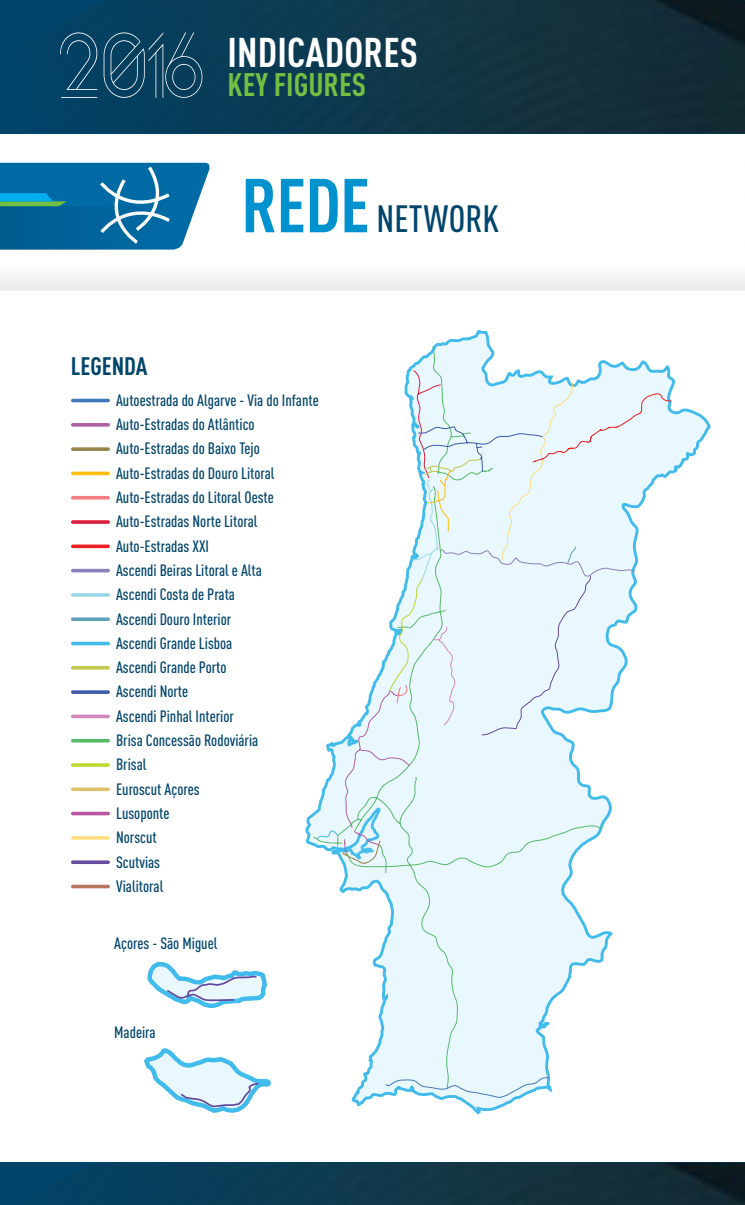
<style>
.page{position:relative;width:745px;height:1205px;background:#fff}
.page>*{position:absolute;margin:0;border:0;box-sizing:border-box;transform-origin:0 0}
.t1{font:87.25px "Arenq";color:#fff;scale:.89 1}
.t2{font:700 41px "DIN Cond";letter-spacing:.005em;color:#fff}
.t3{font:500 37.5px "DIN Cond";color:#00456c}
.t4{font:700 32.25px "DIN Cond";color:#72bf44}
.t5{font:700 25px "DIN Cond";color:#00456c}
.t6{font:500 16.25px/24.2px "DIN Cond";color:#00456c}
.s1{font-weight:700;font-size:75px;color:#0092cf}
</style>
<div class="page">
<div style="left:0;top:262px;width:744px;height:29px;background:#f5f5f6"></div>
<hr style="left:73px;top:399px;width:35px;height:3px;background:#4278bc">
<svg style="left:73px;top:423px;width:35px;height:4px"></svg>
<svg style="left:73px;top:447px;width:35px;height:4px"></svg>
<hr style="left:73px;top:472px;width:35px;height:3px;background:#febe10">
<hr style="left:73px;top:496px;width:35px;height:3px;background:#f37d80">
<svg style="left:73px;top:520px;width:35px;height:4px"></svg>
<svg style="left:73px;top:544px;width:35px;height:4px"></svg>
<hr style="left:73px;top:569px;width:35px;height:3px;background:#8c7fbc">
<svg style="left:73px;top:593px;width:35px;height:4px"></svg>
<svg style="left:73px;top:617px;width:35px;height:4px"></svg>
<hr style="left:73px;top:642px;width:35px;height:3px;background:#40bbec">
<hr style="left:73px;top:666px;width:35px;height:3px;background:#c1c64e">
<svg style="left:73px;top:690px;width:35px;height:4px"></svg>
<svg style="left:73px;top:714px;width:35px;height:4px"></svg>
<hr style="left:73px;top:739px;width:35px;height:3px;background:#56bb69">
<svg style="left:73px;top:763px;width:35px;height:4px"></svg>
<svg style="left:73px;top:787px;width:35px;height:4px"></svg>
<hr style="left:73px;top:812px;width:35px;height:3px;background:#b9549f">
<svg style="left:73px;top:836px;width:35px;height:4px"></svg>
<svg style="left:73px;top:860px;width:35px;height:4px"></svg>
<hr style="left:73px;top:885px;width:35px;height:3px;background:#b8725d">
<svg style="left:144px;top:962px;width:127px;height:151px"></svg>
<svg style="left:305px;top:331px;width:406px;height:784px"></svg>
<svg style="left:312px;top:345px;width:289px;height:744px"></svg>
<svg style="left:474px;top:330px;width:9px;height:6px"></svg>
<svg style="left:384px;top:1076px;width:165px;height:22px;background:#d1ebf8"></svg>
<svg style="left:316px;top:369px;width:356px;height:502px"></svg>
<img style="left:0;top:0;width:744px;height:133px">
<img style="left:14px;top:1162px;width:730px;height:43px">
<svg style="left:0;top:163px;width:210px;height:87px;background:#207baa"></svg>
<h1 class="t1" style="left:56px;top:17px;width:170px">2016</h1>
<h2 class="t2" style="left:227px;top:27px;width:192px">INDICADORES</h2>
<h3 class="t4" style="left:227px;top:65px;width:140px">KEY FIGURES</h3>
<h3 class="t3" style="left:241px;top:197px;width:259px"><span class="s1">REDE</span> NETWORK</h3>
<h3 class="t5" style="left:71px;top:351px;width:78px">LEGENDA</h3>
<p class="t6" style="left:116px;top:388px;width:204px">Autoestrada do Algarve - Via do Infante<br>Auto-Estradas do Atlântico<br>Auto-Estradas do Baixo Tejo<br>Auto-Estradas do Douro Litoral<br>Auto-Estradas do Litoral Oeste<br>Auto-Estradas Norte Litoral<br>Auto-Estradas XXI<br>Ascendi Beiras Litoral e Alta<br>Ascendi Costa de Prata<br>Ascendi Douro Interior<br>Ascendi Grande Lisboa<br>Ascendi Grande Porto<br>Ascendi Norte<br>Ascendi Pinhal Interior<br>Brisa Concessão Rodoviária<br>Brisal<br>Euroscut Açores<br>Lusoponte<br>Norscut<br>Scutvias<br>Vialitoral</p>
<p class="t6" style="left:114px;top:930px;width:105px">Açores - São Miguel</p>
<p class="t6" style="left:114px;top:1019px;width:43px">Madeira</p>
</div>
